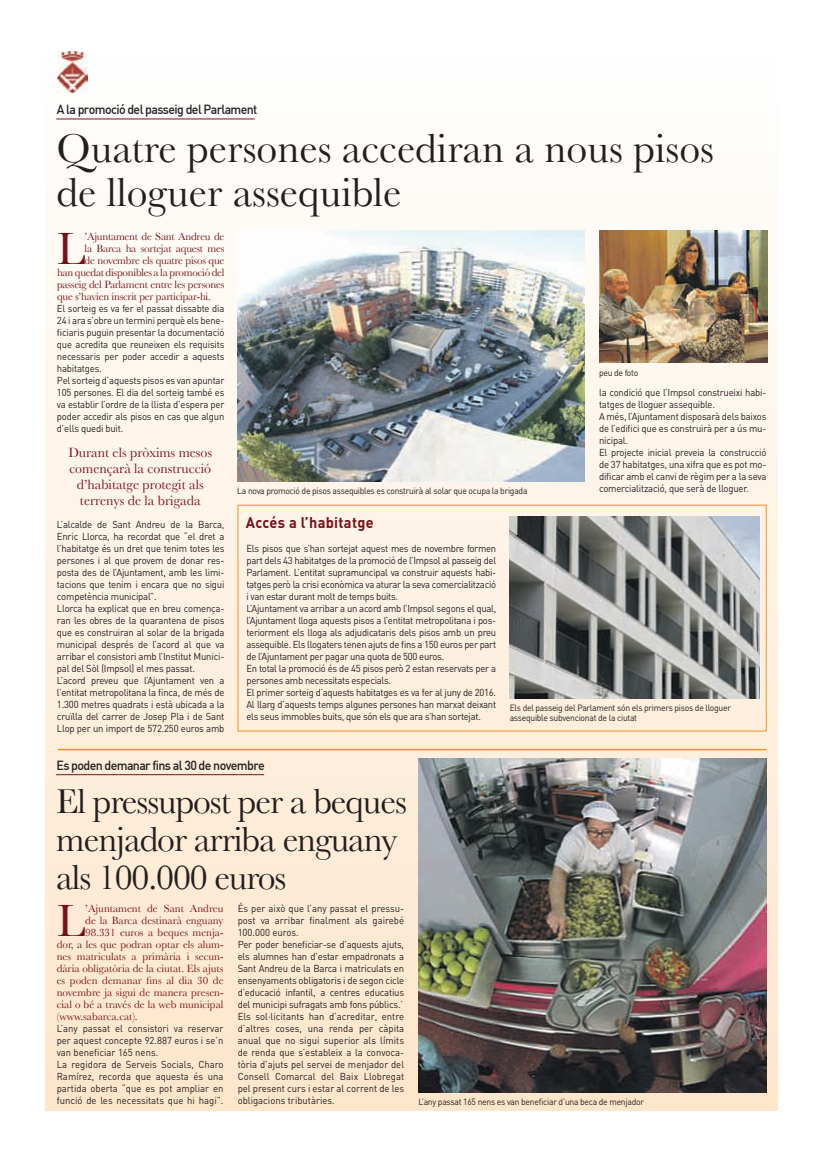
<style>
.page{position:relative;width:823px;height:1163px;background:#fff}
.page>*{position:absolute;margin:0;border:0;box-sizing:border-box;transform-origin:0 0}
.t1{font:47.2px "Baskerville";color:#76111a}
.t2{font:42px/44px "Baskerville";color:#231f20}
.t3{font:36px/38px "Baskerville";letter-spacing:-.03em;color:#231f20}
.t4{font:700 15.3px "DIN";letter-spacing:.02em;color:#76111a;scale:.95 1}
.t5{font:14px/16px "Baskerville";color:#76111a;text-align:center}
.t6{font:500 13px "DIN";letter-spacing:-.05em;color:#231f20;scale:.95 1}
.t7{font:11px "Baskerville";color:#76111a}
.t8{font:11px "Baskerville";letter-spacing:-.02em;color:#76111a}
.t9{font:10px/12px "DIN";letter-spacing:-.02em;color:#231f20;scale:.95 1}
.t10{font:10px/12px "DIN";color:#231f20;scale:.95 1}
.t11{font:9px/9.8px "DIN";letter-spacing:-.03em;color:#231f20;scale:.95 1}
</style>
<div class="page">
<div style="left:46px;top:51px;width:731px;height:1058px;background:linear-gradient(to bottom,#fefefd,#fde5ca)"></div>
<img style="left:57px;top:52px;width:30px;height:41px">
<hr style="left:56px;top:774px;width:208px;height:1px;background:#76111a">
<hr style="left:58px;top:748px;width:708px;height:2px;background:#f49225">
<hr style="left:56px;top:118px;width:198px;height:1px;background:#76111a">
<img style="left:418px;top:758px;width:348px;height:334px">
<img style="left:509px;top:517px;width:250px;height:181px">
<img style="left:599px;top:230px;width:168px;height:133px">
<img style="left:238px;top:230px;width:346px;height:251px">
<h3 class="t6" style="left:57px;top:105px;width:213px">A la promoció del passeig del Parlament</h3>
<h2 class="t2" style="left:56px;top:126px;width:658px">Quatre persones accediran a nous pisos de lloguer assequible</h2>
<h1 class="t1" style="left:57px;top:221px;width:30px">L</h1>
<p class="t8" style="left:85px;top:230px;width:141px">’Ajuntament de Sant Andreu de</p>
<p class="t8" style="left:85px;top:242px;width:141px">la Barca ha sortejat aquest mes</p>
<p class="t8" style="left:85px;top:254px;width:141px">de novembre els quatre pisos que</p>
<p class="t8" style="left:57px;top:266px;width:169px">han quedat disponibles a la promoció del</p>
<p class="t8" style="left:57px;top:278px;width:169px">passeig del Parlament entre les persones</p>
<p class="t8" style="left:57px;top:290px;width:155px">que s’havien inscrit per participar-hi.</p>
<p class="t9" style="left:57px;top:303px;width:178px">El sorteig es va fer el passat dissabte dia 24 i ara s’obre un termini perquè els bene&shy;ficiaris puguin presentar la documentació que acredita que reuneixen els requisits necessaris per poder accedir a aquests habitatges.<br>Pel sorteig d’aquests pisos es van apuntar 105 persones. El dia del sorteig també es va establir l’ordre de la llista d’espera per poder accedir als pisos en cas que algun d’ells quedi buit.</p>
<p class="t11" style="left:598px;top:368px;width:43px">peu de foto</p>
<p class="t9" style="left:598px;top:387px;width:178px">la condició que l’Impsol construeixi habi&shy;tatges de lloguer assequible.<br>A més, l’Ajuntament disposarà dels baixos de l’edifici que es construirà per a ús mu&shy;nicipal.<br>El projecte inicial preveia la construcció de 37 habitatges, una xifra que es pot mo&shy;dificar amb el canvi de règim per a la seva comercialització, que serà de lloguer.</p>
<h3 class="t5" style="left:68px;top:444px;width:145px">Durant els pròxims mesos començarà la construcció d’habitatge protegit als terrenys de la brigada</h3>
<p class="t11" style="left:237px;top:486px;width:307px">La nova promoció de pisos assequibles es construirà al solar que ocupa la brigada</p>
<p class="t9" style="left:57px;top:519px;width:178px">L’alcalde de Sant Andreu de la Barca, Enric Llorca, ha recordat que “el dret a l’habitatge és un dret que tenim totes les persones i al que provem de donar res&shy;posta des de l’Ajuntament, amb les limi&shy;tacions que tenim i encara que no sigui competència municipal”.<br>Llorca ha explicat que en breu comença&shy;ran les obres de la quarantena de pisos que es construiran al solar de la brigada municipal després de l’acord al que va arribar el consistori amb l’Institut Munici&shy;pal del Sòl (Impsol) el mes passat.<br>L’acord preveu que l’Ajuntament ven a l’entitat metropolitana la finca, de més de 1.300 metres quadrats i està ubicada a la cruïlla del carrer de Josep Pla i de Sant Llop per un import de 572.250 euros amb</p>
<h3 class="t4" style="left:246px;top:516px;width:136px">Accés a l’habitatge</h3>
<p class="t9" style="left:246px;top:543px;width:264px">Els pisos que s’han sortejat aquest mes de novembre formen part dels 43 habitatges de la promoció de l’Impsol al passeig del Parlament. L’entitat supramuncipal va construir aquests habi&shy;tatges però la crisi econòmica va aturar la seva comercialització i van estar durant molt de temps buits.<br>L’Ajuntament va arribar a un acord amb l’Impsol segons el qual, l’Ajuntament lloga aquests pisos a l’entitat metropolitana i pos&shy;teriorment els lloga als adjudicataris dels pisos amb un preu assequible. Els llogaters tenen ajuts de fins a 150 euros per part de l’Ajuntament per pagar una quota de 500 euros.<br>En total la promoció és de 45 pisos però 2 estan reservats per a persones amb necessitats especials.<br>El primer sorteig d’aquests habitatges es va fer al juny de 2016.<br>Al llarg d’aquests temps algunes persones han marxat deixant els seus immobles buits, que són els que ara s’han sortejat.</p>
<h3 class="t6" style="left:56px;top:760px;width:221px">Es poden demanar fins al 30 de novembre</h3>
<p class="t11" style="left:509px;top:704px;width:234px">Els del passeig del Parlament són els primers pisos de lloguer assequible subvencionat de la ciutat</p>
<h3 class="t3" style="left:56px;top:781px;width:352px">El pressupost per a beques menjador arriba enguany als 100.000 euros</h3>
<h1 class="t1" style="left:57px;top:893px;width:30px">L</h1>
<p class="t7" style="left:85px;top:902px;width:140px">’Ajuntament de Sant Andreu</p>
<p class="t10" style="left:237px;top:903px;width:177px">És per això que l’any passat el pressu&shy;post va arribar finalment als gairebé 100.000 euros.<br>Per poder beneficiar-se d’aquests ajuts, els alumnes han d’estar empadronats a Sant Andreu de la Barca i matriculats en ensenyaments obligatoris i de segon cicle d’educació infantil, a centres educatius del municipi sufragats amb fons públics.’ Els sol·licitants han d’acreditar, entre d’altres coses, una renda per càpita anual que no sigui superior als límits de renda que s’estableix a la convoca&shy;tòria d’ajuts pel servei de menjador del Consell Comarcal del Baix Llobregat pel present curs i estar al corrent de les obligacions tributàries.</p>
<p class="t7" style="left:85px;top:914px;width:140px">de la Barca destinarà enguany</p>
<p class="t7" style="left:85px;top:926px;width:140px">98.331 euros a beques menja-</p>
<p class="t7" style="left:57px;top:938px;width:168px">dor, a les que podran optar els alum-</p>
<p class="t7" style="left:57px;top:950px;width:168px">nes matriculats a primària i secun-</p>
<p class="t7" style="left:57px;top:962px;width:168px">dària obligatòria de la ciutat. Els ajuts</p>
<p class="t7" style="left:57px;top:974px;width:168px">es poden demanar fins al dia 30 de</p>
<p class="t7" style="left:57px;top:986px;width:168px">novembre ja sigui de manera presen-</p>
<p class="t7" style="left:57px;top:998px;width:168px">cial o bé a través de la web municipal</p>
<p class="t7" style="left:57px;top:1010px;width:82px">(www.sabarca.cat).</p>
<p class="t10" style="left:57px;top:1023px;width:177px">L’any passat el consistori va reservar per aquest concepte 92.887 euros i se’n van beneficiar 165 nens.<br>La regidora de Serveis Socials, Charo Ramírez, recorda que aquesta és una partida oberta “que es pot ampliar en funció de les necessitats que hi hagi”.</p>
<p class="t11" style="left:418px;top:1097px;width:239px">L’any passat 165 nens es van beneficiar d’una beca de menjador</p>
</div>
